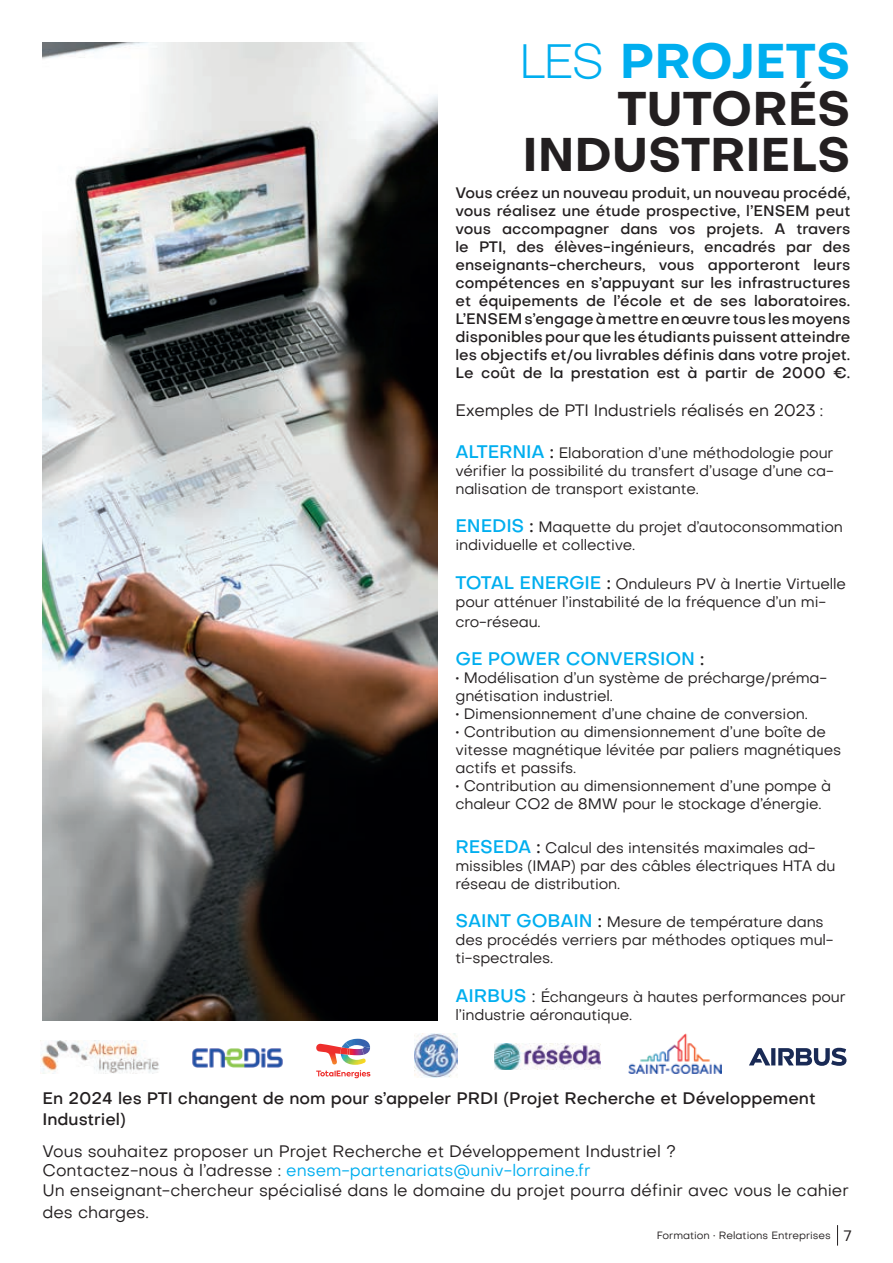
<style>
.page{position:relative;width:893px;height:1263px;background:#fff}
.page>*{position:absolute;margin:0;border:0;box-sizing:border-box;transform-origin:0 0}
.t1{font:700 48px "Objective";color:#00aeef}
.t2{font:700 46.5px/46.5px "Objective";letter-spacing:-.005em;color:#231f20;text-align:right}
.t3{font:500 18px "Objective";letter-spacing:-.01em;color:#00aeef}
.t4{font:16.5px/19.8px "Objective";color:#231f20}
.t5{font:500 16.5px/21.6px "Objective";color:#231f20}
.t6{font:15px/18px "Objective";letter-spacing:-.01em;color:#231f20}
.t7{font:500 15px/18px "Objective";color:#231f20;text-align:justify}
.t8{font:10.5px "Objective";color:#231f20}
.s1{font-weight:300}
.s2{font-weight:500;font-size:18px;color:#00aeef}
.s3{font-weight:500;font-size:18px}
.s4{color:#231f20}
.s5{font-weight:500}
.s6{font-size:18px}
.s7{color:#00aeef}
.s8{font-size:15px}
</style>
<div class="page">
<img style="left:43px;top:43px;width:394px;height:977px">
<svg style="left:837px;top:1225px;width:1px;height:20px"></svg>
<img style="left:349px;top:1055px;width:17px;height:10px">
<img style="left:316px;top:1044px;width:34px;height:20px">
<img style="left:346px;top:1039px;width:24px;height:8px">
<img style="left:350px;top:1048px;width:12px;height:7px">
<svg style="left:340px;top:1042px;width:10px;height:13px"></svg>
<svg style="left:362px;top:1046px;width:8px;height:9px"></svg>
<svg style="left:316px;top:1070px;width:54px;height:8px"></svg>
<img style="left:193px;top:1048px;width:89px;height:19px">
<img style="left:628px;top:1034px;width:94px;height:39px">
<img style="left:40px;top:1040px;width:119px;height:33px">
<img style="left:415px;top:1033px;width:42px;height:45px">
<svg style="left:749px;top:1048px;width:97px;height:18px"></svg>
<img style="left:494px;top:1043px;width:106px;height:27px">
<h1 class="t1" style="left:519px;top:27px;width:333px"><span class="s1">LES</span> PROJETS</h1>
<h2 class="t2" style="left:523px;top:84px;width:329px">TUTORÉS<br>INDUSTRIELS</h2>
<p class="t7" style="left:455px;top:184px;width:396px">Vous créez un nouveau produit, un nouveau procédé, vous réalisez une étude prospective, l’ENSEM peut vous accompagner dans vos projets. A travers le PTI, des élèves-ingénieurs, encadrés par des enseignants-chercheurs, vous apporteront leurs compétences en s’appuyant sur les infrastructures et équipements de l’école et de ses laboratoires.<br>L’ENSEM s’engage à mettre en œuvre tous les moyens disponibles pour que les étudiants puissent atteindre les objectifs et/ou livrables définis dans votre projet.<br>Le coût de la prestation est à partir de 2000 €.</p>
<p class="t4" style="left:455px;top:400px;width:369px">Exemples de PTI Industriels réalisés en 2023 :</p>
<p class="t6" style="left:455px;top:443px;width:380px;text-align:justify"><span class="s2">ALTERNIA</span> <span class="s3">:</span> Elaboration d’une méthodologie pour vérifier la possibilité du transfert d’usage d’une ca&shy;nalisation de transport existante.</p>
<p class="t6" style="left:455px;top:518px;width:389px"><span class="s2">ENEDIS</span> <span class="s3">:</span> Maquette du projet d’autoconsommation individuelle et collective.</p>
<p class="t6" style="left:455px;top:575px;width:392px"><span class="s2">TOTAL ENERGIE</span> <span class="s3">:</span> Onduleurs PV à Inertie Virtuelle pour atténuer l’instabilité de la fréquence d’un mi-</p>
<p class="t6" style="left:455px;top:612px;width:87px">cro-réseau.</p>
<p class="t3" style="left:455px;top:647px;width:250px">GE POWER CONVERSION <span class="s4">:</span></p>
<p class="t6" style="left:455px;top:669px;width:373px"><span class="s5">•</span> Modélisation d’un système de précharge/préma&shy;gnétisation industriel.</p>
<p class="t6" style="left:455px;top:705px;width:354px"><span class="s5">•</span> Dimensionnement d’une chaine de conversion.</p>
<p class="t6" style="left:455px;top:723px;width:387px"><span class="s5">•</span> Contribution au dimensionnement d’une boîte de vitesse magnétique lévitée par paliers magnétiques actifs et passifs.</p>
<p class="t6" style="left:455px;top:777px;width:377px"><span class="s5">•</span> Contribution au dimensionnement d’une pompe à chaleur CO2 de 8MW pour le stockage d’énergie.</p>
<p class="t6" style="left:455px;top:838px;width:381px"><span class="s2">RESEDA</span> <span class="s3">:</span> Calcul des intensités maximales ad&shy;missibles (IMAP) par des câbles électriques HTA du réseau de distribution.</p>
<p class="t6" style="left:455px;top:913px;width:380px"><span class="s2">SAINT GOBAIN</span> <span class="s3">:</span> Mesure de température dans des procédés verriers par méthodes optiques mul&shy;ti-spectrales.</p>
<p class="t6" style="left:455px;top:987px;width:392px"><span class="s2">AIRBUS</span> <span class="s6">:</span> Échangeurs à hautes performances pour l’industrie aéronautique.</p>
<p class="t5" style="left:43px;top:1087px;width:775px">En 2024 les PTI changent de nom pour s’appeler PRDI (Projet Recherche et Développement<br>Industriel)</p>
<p class="t4" style="left:43px;top:1141px;width:808px">Vous souhaitez proposer un Projet Recherche et Développement Industriel ?<br>Contactez-nous à l’adresse : <span class="s7">ensem-partenariats@univ-lorraine.fr<br></span>Un enseignant-chercheur spécialisé dans le domaine du projet pourra définir avec vous le cahier</p>
<p class="t4" style="left:43px;top:1202px;width:108px">des charges.</p>
<p class="t8" style="left:657px;top:1228px;width:196px">Formation • Relations Entreprises <span class="s8">7</span></p>
</div>
